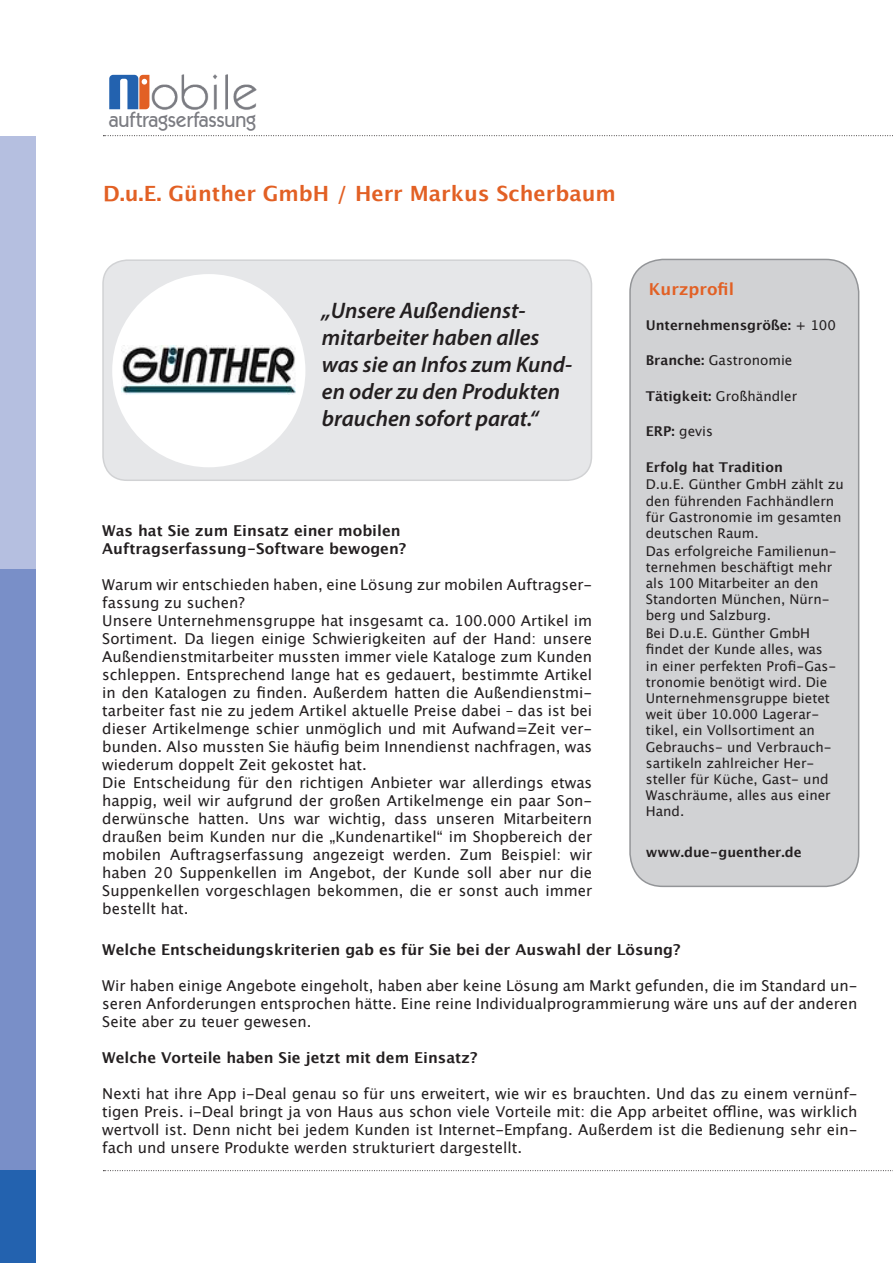
<style>
.page{position:relative;width:893px;height:1263px;background:#fff}
.page>*{position:absolute;margin:0;border:0;box-sizing:border-box;transform-origin:0 0}
.t1{font:italic 600 22.5px/27px "Myriad Pro";color:#231f20}
.t2{font:500 22.05px "ITC Kabel";color:#7b7c82;scale:.9 1}
.t3{font:700 21px "Lucida Grande";color:#e26024}
.t4{font:700 16.5px "Lucida Grande";color:#e26024}
.t5{font:15px/18px "Lucida Grande";color:#231f20;text-align:justify}
.t6{font:700 15px/18px "Lucida Grande";color:#231f20}
.t7{font:13.5px/16.2px "Lucida Grande";color:#231f20}
.t8{font:700 13.5px "Lucida Grande";color:#231f20}
.s1{font-weight:400}
.s2{font-weight:700}
</style>
<div class="page">
<div style="left:630px;top:259px;width:229px;height:627px;background:#d1d2d4;border-radius:33px"></div>
<div style="left:629px;top:259px;width:230px;height:628px;border:2px solid #939598;border-radius:33px"></div>
<div style="left:0;top:1170px;width:35px;height:93px;background:#2362af"></div>
<div style="left:0;top:569px;width:35px;height:601px;background:#798fc8"></div>
<div style="left:0;top:136px;width:35px;height:433px;background:#b5bfe0"></div>
<svg style="left:103px;top:135px;width:790px;height:1px"></svg>
<svg style="left:103px;top:1170px;width:790px;height:1px"></svg>
<svg style="left:109px;top:75px;width:40px;height:34px"></svg>
<img style="left:151px;top:74px;width:106px;height:36px">
<div style="left:103px;top:260px;width:488px;height:220px;background:#e6e7e9;border-radius:24px"></div>
<div style="left:102px;top:259px;width:490px;height:222px;border:2px solid #d1d2d4;border-radius:24px"></div>
<div style="left:112px;top:274px;width:193px;height:193px;background:#fff;border-radius:50%"></div>
<img style="left:121px;top:346px;width:175px;height:48px">
<p class="t2" style="left:109px;top:106px;width:165px">auftragserfassung</p>
<p class="t3" style="left:103px;top:177px;width:514px">D.u.E. Günther GmbH / Herr Markus Scherbaum</p>
<p class="t4" style="left:649px;top:275px;width:87px">Kurzprofil</p>
<p class="t8" style="left:646px;top:314px;width:192px">Unternehmensgröße: <span class="s1">+ 100</span></p>
<p class="t7" style="left:646px;top:353px;width:148px"><span class="s2">Branche:</span> Gastronomie</p>
<p class="t7" style="left:646px;top:388px;width:153px"><span class="s2">Tätigkeit:</span> Großhändler</p>
<p class="t7" style="left:646px;top:423px;width:69px"><span class="s2">ERP:</span> gevis</p>
<p class="t8" style="left:646px;top:456px;width:139px">Erfolg hat Tradition</p>
<p class="t7" style="left:646px;top:476px;width:200px">D.u.E. Günther GmbH zählt zu den führenden Fachhändlern für Gastronomie im gesamten deutschen Raum.</p>
<p class="t7" style="left:646px;top:543px;width:192px">Das erfolgreiche Familienun&shy;ternehmen beschäftigt mehr als 100 Mitarbeiter an den<br>Standorten München, Nürn&shy;berg und Salzburg.</p>
<p class="t7" style="left:646px;top:625px;width:192px">Bei D.u.E. Günther GmbH findet der Kunde alles, was in einer perfekten Profi-Gas&shy;tronomie benötigt wird. Die<br>Unternehmensgruppe bietet weit über 10.000 Lagerar&shy;tikel, ein Vollsortiment an<br>Gebrauchs- und Verbrauch&shy;sartikeln zahlreicher Her&shy;steller für Küche, Gast- und<br>Waschräume, alles aus einer<br>Hand.</p>
<p class="t8" style="left:646px;top:841px;width:157px">www.due-guenther.de</p>
<p class="t1" style="left:322px;top:296px;width:205px">„Unsere Außendienst-</p>
<p class="t1" style="left:322px;top:323px;width:252px">mitarbeiter haben alles was sie an Infos zum Kund&shy;en oder zu den Produkten brauchen sofort parat.“</p>
<p class="t6" style="left:102px;top:522px;width:306px">Was hat Sie zum Einsatz einer mobilen<br>Auftragserfassung-Software bewogen?</p>
<p class="t5" style="left:102px;top:576px;width:491px">Warum wir entschieden haben, eine Lösung zur mobilen Auftragser&shy;fassung zu suchen?</p>
<p class="t5" style="left:102px;top:612px;width:491px">Unsere Unternehmensgruppe hat insgesamt ca. 100.000 Artikel im Sortiment. Da liegen einige Schwierigkeiten auf der Hand: unsere Außendienstmitarbeiter mussten immer viele Kataloge zum Kunden schleppen. Entsprechend lange hat es gedauert, bestimmte Artikel in den Katalogen zu finden. Außerdem hatten die Außendienstmi&shy;tarbeiter fast nie zu jedem Artikel aktuelle Preise dabei – das ist bei dieser Artikelmenge schier unmöglich und mit Aufwand=Zeit ver&shy;bunden. Also mussten Sie häufig beim Innendienst nachfragen, was wiederum doppelt Zeit gekostet hat.</p>
<p class="t5" style="left:102px;top:774px;width:491px">Die Entscheidung für den richtigen Anbieter war allerdings etwas happig, weil wir aufgrund der großen Artikelmenge ein paar Son&shy;derwünsche hatten. Uns war wichtig, dass unseren Mitarbeitern draußen beim Kunden nur die „Kundenartikel“ im Shopbereich der mobilen Auftragserfassung angezeigt werden. Zum Beispiel: wir haben 20 Suppenkellen im Angebot, der Kunde soll aber nur die Suppenkellen vorgeschlagen bekommen, die er sonst auch immer bestellt hat.</p>
<p class="t6" style="left:102px;top:940px;width:580px">Welche Entscheidungskriterien gab es für Sie bei der Auswahl der Lösung?</p>
<p class="t5" style="left:102px;top:976px;width:757px">Wir haben einige Angebote eingeholt, haben aber keine Lösung am Markt gefunden, die im Standard un&shy;seren Anforderungen entsprochen hätte. Eine reine Individualprogrammierung wäre uns auf der anderen Seite aber zu teuer gewesen.</p>
<p class="t6" style="left:102px;top:1048px;width:377px">Welche Vorteile haben Sie jetzt mit dem Einsatz?</p>
<p class="t5" style="left:102px;top:1084px;width:757px">Nexti hat ihre App i-Deal genau so für uns erweitert, wie wir es brauchten. Und das zu einem vernünf&shy;tigen Preis. i-Deal bringt ja von Haus aus schon viele Vorteile mit: die App arbeitet offline, was wirklich wertvoll ist. Denn nicht bei jedem Kunden ist Internet-Empfang. Außerdem ist die Bedienung sehr ein&shy;fach und unsere Produkte werden strukturiert dargestellt.</p>
</div>
